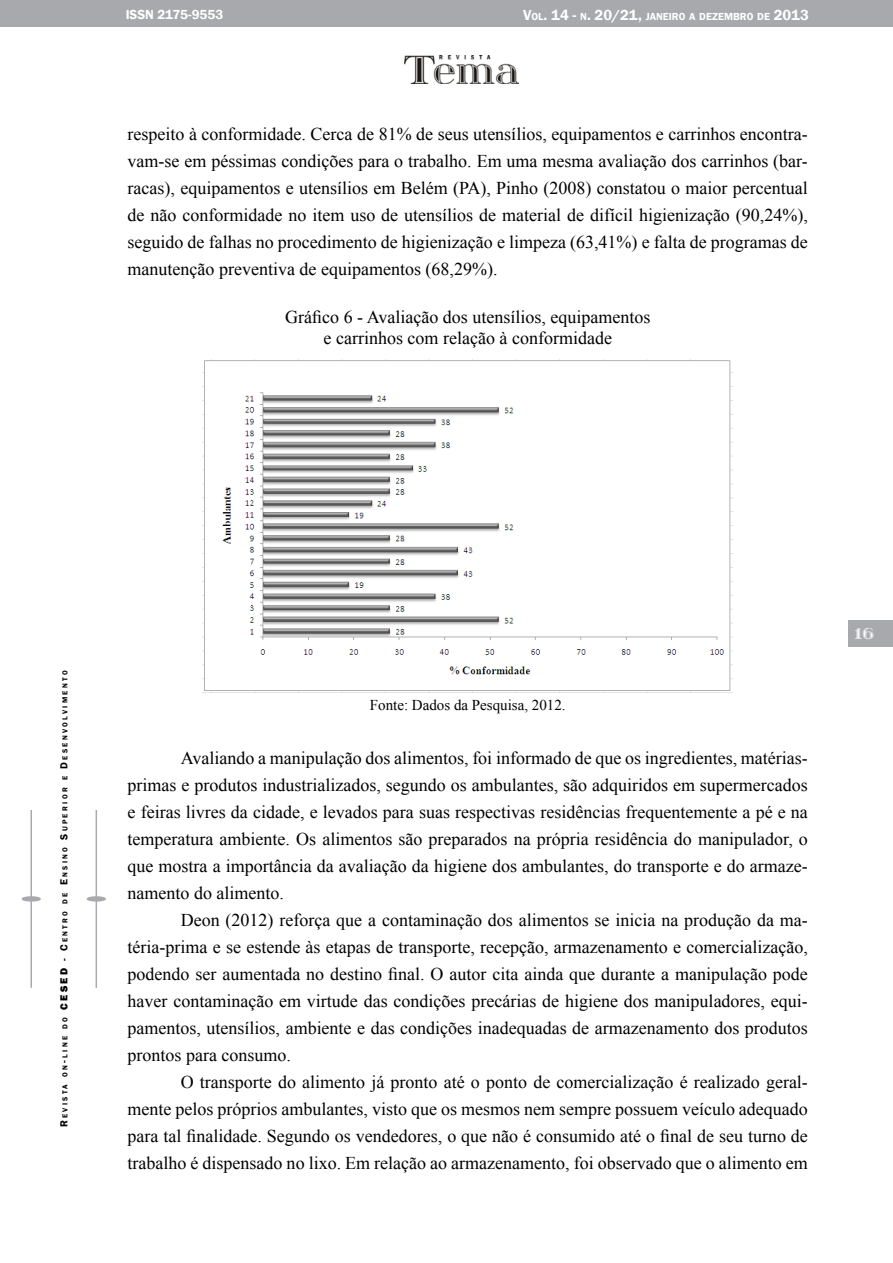
<style>
.page{position:relative;width:893px;height:1263px;background:#fff}
.page>*{position:absolute;margin:0;border:0;box-sizing:border-box;transform-origin:0 0}
.t1{font:18px/27px "Times New Roman";color:#000;text-align:justify}
.t2{font:18px "itsadzoke S01";color:#fff}
.t3{font:15px "Times New Roman";color:#000}
.t4{font:600 13.5px "Franklin Gothic";color:#fff}
.t5{font:600 10.5px "Franklin Gothic";color:#fff}
.t6{font:600 7.35px "Franklin Gothic";letter-spacing:.315em;color:#000}
.s1{font-size:15px}
.s2{font-size:10.5px}
.s3{font-weight:800;font-size:10.5px}
</style>
<div class="page">
<div style="left:0;top:0;width:893px;height:26px;background:#a7a9ac"></div>
<img style="left:405px;top:55px;width:114px;height:29px">
<div style="left:848px;top:621px;width:45px;height:26px;background:#a7a9ac"></div>
<hr style="left:87px;top:897px;width:18px;height:4px;background:#a7a9ac;border-radius:50%">
<div style="left:87px;top:896px;width:19px;height:5px;border:2px solid #a7a9ac;border-radius:50%"></div>
<hr style="left:96px;top:810px;width:1px;height:178px;background:#a7a9ac">
<hr style="left:22px;top:897px;width:18px;height:4px;background:#a7a9ac;border-radius:50%">
<div style="left:22px;top:896px;width:19px;height:5px;border:2px solid #a7a9ac;border-radius:50%"></div>
<hr style="left:31px;top:810px;width:1px;height:178px;background:#a7a9ac">
<img style="left:203px;top:360px;width:530px;height:333px">
<p class="t4" style="left:126px;top:6px;width:99px">ISSN 2175-9553</p>
<p class="t5" style="left:523px;top:10px;width:287px"><span class="s1">V</span>OL<span class="s1">. 14 -</span> N<span class="s1">. 20/21,</span> JANEIRO A DEZEMBRO DE <span class="s1">2013</span></p>
<p class="t1" style="left:128px;top:120px;width:682px">respeito à conformidade. Cerca de 81% de seus utensílios, equipamentos e carrinhos encontra&shy;vam-se em péssimas condições para o trabalho. Em uma mesma avaliação dos carrinhos (bar&shy;racas), equipamentos e utensílios em Belém (PA), Pinho (2008) constatou o maior percentual de não conformidade no item uso de utensílios de material de difícil higienização (90,24%), seguido de falhas no procedimento de higienização e limpeza (63,41%) e falta de programas de manutenção preventiva de equipamentos (68,29%).</p>
<p class="t1" style="left:285px;top:306px;width:367px;line-height:21px;text-align:center">Gráfico 6 - Avaliação dos utensílios, equipamentos e carrinhos com relação à conformidade</p>
<p class="t6" style="left:60px;top:1127px;width:458px;rotate:-90deg"><span class="s2">R</span> EVISTA ON<span class="s2">-</span>LINE DO <span class="s3">CESED</span> <span class="s2">- C</span>ENTRO DE <span class="s2">E</span> NSINO <span class="s2">S</span>UPERIOR E <span class="s2">D</span> ESENVOLVIMENTO</p>
<p class="t3" style="left:370px;top:695px;width:197px">Fonte: Dados da Pesquisa, 2012.</p>
<p class="t1" style="left:128px;top:745px;width:682px;text-indent:53px">Avaliando a manipulação dos alimentos, foi informado de que os ingredientes, matérias&shy;primas e produtos industrializados, segundo os ambulantes, são adquiridos em supermercados e feiras livres da cidade, e levados para suas respectivas residências frequentemente a pé e na temperatura ambiente. Os alimentos são preparados na própria residência do manipulador, o que mostra a importância da avaliação da higiene dos ambulantes, do transporte e do armaze&shy;namento do alimento.</p>
<p class="t1" style="left:128px;top:907px;width:682px;text-indent:53px">Deon (2012) reforça que a contaminação dos alimentos se inicia na produção da ma&shy;téria-prima e se estende às etapas de transporte, recepção, armazenamento e comercialização, podendo ser aumentada no destino final. O autor cita ainda que durante a manipulação pode haver contaminação em virtude das condições precárias de higiene dos manipuladores, equi&shy;pamentos, utensílios, ambiente e das condições inadequadas de armazenamento dos produtos prontos para consumo.</p>
<p class="t1" style="left:128px;top:1069px;width:682px;text-indent:53px">O transporte do alimento já pronto até o ponto de comercialização é realizado geral&shy;mente pelos próprios ambulantes, visto que os mesmos nem sempre possuem veículo adequado para tal finalidade. Segundo os vendedores, o que não é consumido até o final de seu turno de trabalho é dispensado no lixo. Em relação ao armazenamento, foi observado que o alimento em</p>
<p class="t2" style="left:855px;top:621px;width:21px">16</p>
</div>
